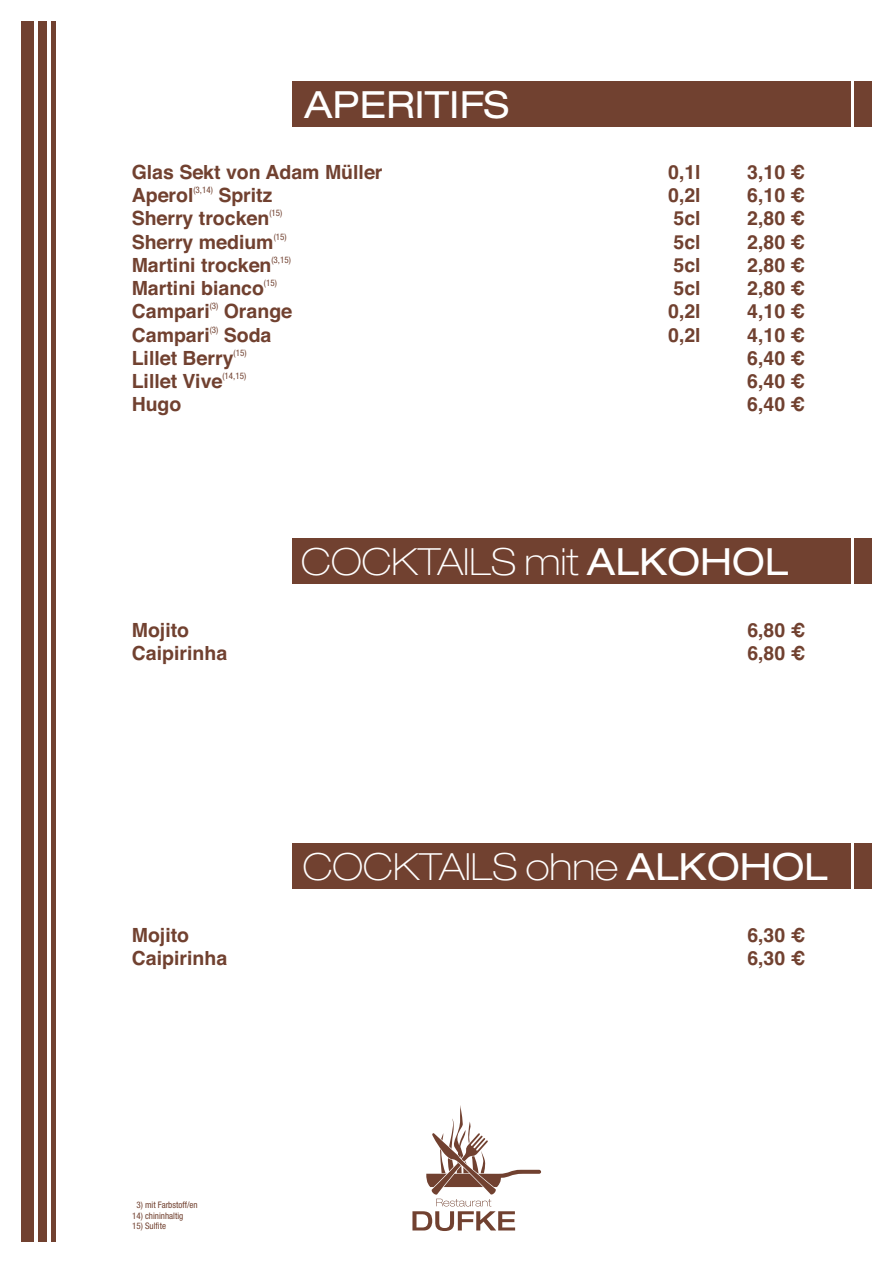
<style>
.page{position:relative;width:893px;height:1263px;background:#fff}
.page>*{position:absolute;margin:0;border:0;box-sizing:border-box;transform-origin:0 0}
.t1{font:100 expanded 37.5px "Helvetica Neue";color:#fff}
.t2{font:expanded 37.5px "Helvetica Neue";color:#fff}
.t3{font:700 19.5px "Helvetica";color:#714130}
.t4{font:condensed 9px "Helvetica Neue LT Std";color:#714130}
.s1{font-weight:400}
</style>
<div class="page">
<svg style="left:412px;top:1105px;width:129px;height:126px"></svg>
<div style="left:21px;top:21px;width:13px;height:1221px;background:#714130"></div>
<hr style="left:51px;top:21px;width:4px;height:1221px;background:#714130">
<div style="left:38px;top:21px;width:9px;height:1221px;background:#714130"></div>
<div style="left:292px;top:844px;width:558px;height:45px;background:#714130"></div>
<div style="left:855px;top:844px;width:17px;height:45px;background:#714130"></div>
<div style="left:292px;top:539px;width:558px;height:45px;background:#714130"></div>
<div style="left:855px;top:539px;width:17px;height:45px;background:#714130"></div>
<div style="left:292px;top:82px;width:558px;height:45px;background:#714130"></div>
<div style="left:855px;top:82px;width:17px;height:45px;background:#714130"></div>
<h1 class="t2" style="left:304px;top:89px;width:206px">APERITIFS</h1>
<p class="t3" style="left:132px;top:164px;width:252px">Glas Sekt von Adam Müller</p>
<p class="t3" style="left:668px;top:164px;width:34px">0,1l</p>
<p class="t3" style="left:747px;top:164px;width:59px">3,10 €</p>
<p class="t4" style="left:193px;top:187px;width:21px">(3,14)</p>
<p class="t3" style="left:132px;top:188px;width:63px">Aperol</p>
<p class="t3" style="left:218px;top:188px;width:56px">Spritz</p>
<p class="t3" style="left:668px;top:188px;width:34px">0,2l</p>
<p class="t3" style="left:747px;top:188px;width:59px">6,10 €</p>
<p class="t4" style="left:269px;top:210px;width:14px">(15)</p>
<p class="t3" style="left:132px;top:211px;width:139px">Sherry trocken</p>
<p class="t3" style="left:674px;top:211px;width:29px">5cl</p>
<p class="t3" style="left:747px;top:211px;width:59px">2,80 €</p>
<p class="t4" style="left:274px;top:233px;width:14px">(15)</p>
<p class="t3" style="left:132px;top:234px;width:143px">Sherry medium</p>
<p class="t3" style="left:674px;top:234px;width:29px">5cl</p>
<p class="t3" style="left:747px;top:234px;width:59px">2,80 €</p>
<p class="t4" style="left:271px;top:257px;width:21px">(3,15)</p>
<p class="t3" style="left:132px;top:257px;width:141px">Martini trocken</p>
<p class="t3" style="left:674px;top:257px;width:29px">5cl</p>
<p class="t3" style="left:747px;top:257px;width:59px">2,80 €</p>
<p class="t4" style="left:264px;top:280px;width:14px">(15)</p>
<p class="t3" style="left:132px;top:281px;width:134px">Martini bianco</p>
<p class="t3" style="left:674px;top:281px;width:29px">5cl</p>
<p class="t3" style="left:747px;top:281px;width:59px">2,80 €</p>
<p class="t4" style="left:210px;top:303px;width:10px">(3)</p>
<p class="t3" style="left:132px;top:304px;width:162px">Campari Orange</p>
<p class="t3" style="left:668px;top:304px;width:34px">0,2l</p>
<p class="t3" style="left:747px;top:304px;width:59px">4,10 €</p>
<p class="t4" style="left:210px;top:326px;width:10px">(3)</p>
<p class="t3" style="left:132px;top:327px;width:141px">Campari Soda</p>
<p class="t3" style="left:668px;top:327px;width:34px">0,2l</p>
<p class="t3" style="left:747px;top:327px;width:59px">4,10 €</p>
<p class="t4" style="left:234px;top:349px;width:14px">(15)</p>
<p class="t3" style="left:132px;top:350px;width:103px">Lillet Berry</p>
<p class="t3" style="left:747px;top:350px;width:59px">6,40 €</p>
<p class="t4" style="left:222px;top:373px;width:25px">(14,15)</p>
<p class="t3" style="left:132px;top:374px;width:93px">Lillet Vive</p>
<p class="t3" style="left:747px;top:374px;width:59px">6,40 €</p>
<p class="t3" style="left:132px;top:397px;width:51px">Hugo</p>
<p class="t3" style="left:747px;top:397px;width:59px">6,40 €</p>
<h1 class="t1" style="left:301px;top:546px;width:488px">COCKTAILS mit <span class="s1">ALKOHOL</span></h1>
<p class="t3" style="left:132px;top:622px;width:59px">Mojito</p>
<p class="t3" style="left:747px;top:622px;width:59px">6,80 €</p>
<p class="t3" style="left:132px;top:646px;width:97px">Caipirinha</p>
<p class="t3" style="left:747px;top:646px;width:59px">6,80 €</p>
<h1 class="t1" style="left:303px;top:851px;width:527px">COCKTAILS ohne <span class="s1">ALKOHOL</span></h1>
<p class="t3" style="left:132px;top:927px;width:59px">Mojito</p>
<p class="t3" style="left:747px;top:927px;width:59px">6,30 €</p>
<p class="t3" style="left:132px;top:950px;width:97px">Caipirinha</p>
<p class="t3" style="left:747px;top:950px;width:59px">6,30 €</p>
<p class="t4" style="left:136px;top:1202px;width:63px">3) mit Farbstoff/en</p>
<p class="t4" style="left:132px;top:1212px;width:53px">14) chininhaltig</p>
<p class="t4" style="left:132px;top:1222px;width:35px">15) Sulfite</p>
</div>
